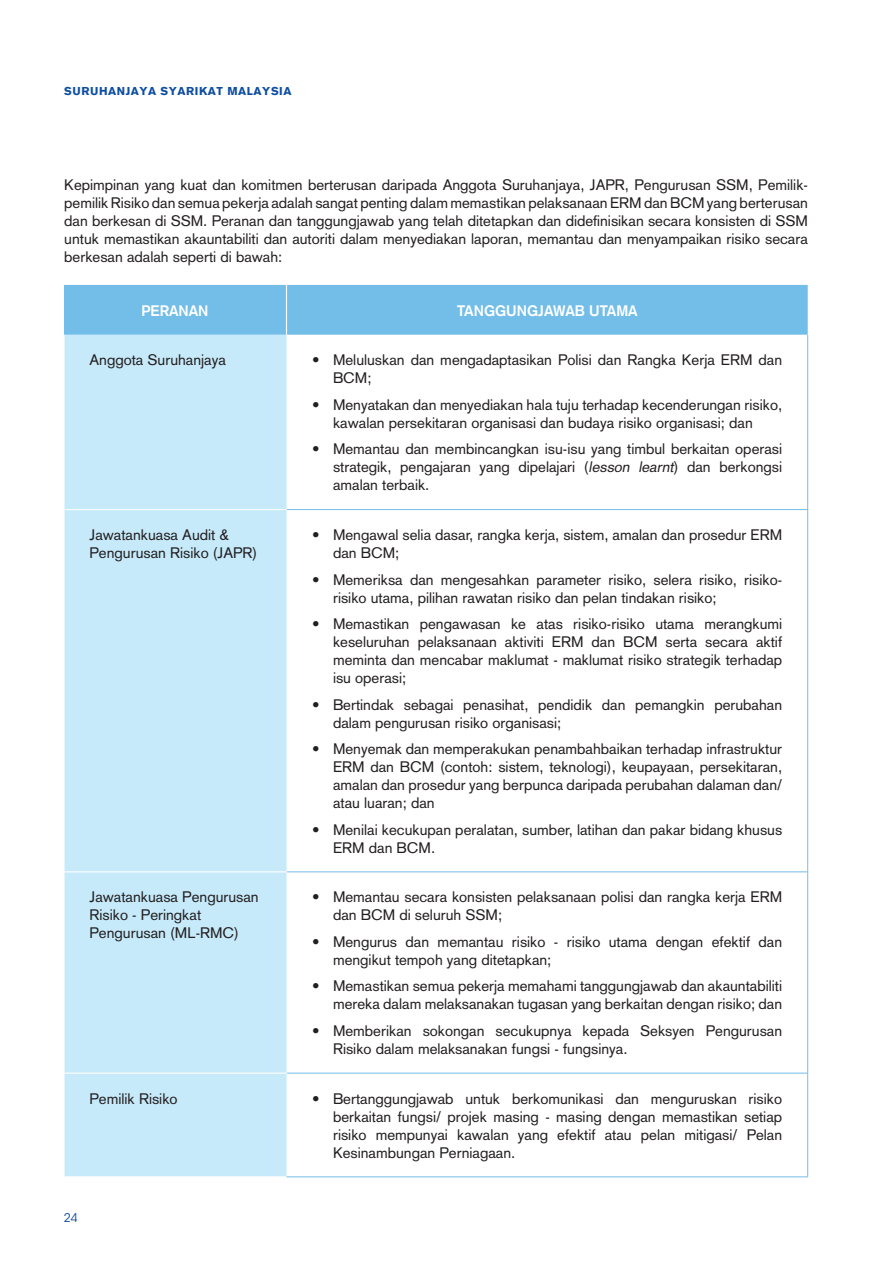
<style>
.page{position:relative;width:893px;height:1263px;background:#fff}
.page>*{position:absolute;margin:0;border:0;box-sizing:border-box;transform-origin:0 0}
.t1{font:15px/18px "Akzidenz Grotesk";color:#231f20}
.t2{font:700 15px "Akzidenz Grotesk";color:#fff}
.t3{font:12px "ITC Avant Garde Std";color:#0d4da1}
.t4{font:900 11.25px "Akzidenz Grotesk";letter-spacing:.05em;color:#0d4da1}
.s1{font-style:italic}
</style>
<div class="page">
<div style="left:64px;top:285px;width:744px;height:50px;background:#73bde9"></div>
<div style="left:65px;top:335px;width:221px;height:841px;background:#c6eafa"></div>
<hr style="left:286px;top:285px;width:1px;height:50px;background:#fff">
<hr style="left:64px;top:509px;width:222px;height:1px;background:#fff">
<hr style="left:64px;top:871px;width:222px;height:1px;background:#fff">
<hr style="left:64px;top:1072px;width:222px;height:2px;background:#fff">
<hr style="left:286px;top:335px;width:1px;height:175px;background:#e1f4fc">
<hr style="left:286px;top:510px;width:1px;height:362px;background:#e1f4fc">
<hr style="left:286px;top:872px;width:1px;height:201px;background:#e1f4fc">
<hr style="left:286px;top:1073px;width:1px;height:103px;background:#e1f4fc">
<hr style="left:807px;top:335px;width:1px;height:174px;background:#73bde9">
<hr style="left:287px;top:509px;width:521px;height:1px;background:#73bde9">
<hr style="left:807px;top:510px;width:1px;height:362px;background:#73bde9">
<hr style="left:287px;top:872px;width:521px;height:1px;background:#73bde9">
<hr style="left:807px;top:872px;width:1px;height:201px;background:#73bde9">
<hr style="left:287px;top:1073px;width:521px;height:1px;background:#73bde9">
<hr style="left:807px;top:1073px;width:1px;height:104px;background:#73bde9">
<hr style="left:286px;top:1176px;width:522px;height:1px;background:#73bde9">
<p class="t4" style="left:64px;top:84px;width:229px">SURUHANJAYA SYARIKAT MALAYSIA</p>
<p class="t1" style="left:64px;top:177px;width:745px;text-align:justify">Kepimpinan yang kuat dan komitmen berterusan daripada Anggota Suruhanjaya, JAPR, Pengurusan SSM, Pemilik&shy;pemilik Risiko dan semua pekerja adalah sangat penting dalam memastikan pelaksanaan ERM dan BCM yang berterusan dan berkesan di SSM. Peranan dan tanggungjawab yang telah ditetapkan dan didefinisikan secara konsisten di SSM untuk memastikan akauntabiliti dan autoriti dalam menyediakan laporan, memantau dan menyampaikan risiko secara berkesan adalah seperti di bawah:</p>
<p class="t2" style="left:141px;top:305px;width:69px">PERANAN</p>
<p class="t2" style="left:457px;top:305px;width:182px">TANGGUNGJAWAB UTAMA</p>
<p class="t1" style="left:90px;top:353px;width:138px">Anggota Suruhanjaya</p>
<p class="t1" style="left:333px;top:353px;width:451px;text-indent:-21px">• Meluluskan dan mengadaptasikan Polisi dan Rangka Kerja ERM dan<br>BCM;</p>
<p class="t1" style="left:312px;top:397px;width:472px;text-align:center">• Menyatakan dan menyediakan hala tuju terhadap kecenderungan risiko, kawalan persekitaran organisasi dan budaya risiko organisasi; dan</p>
<p class="t1" style="left:333px;top:442px;width:451px;text-align:justify;text-indent:-21px">• Memantau dan membincangkan isu-isu yang timbul berkaitan operasi strategik, pengajaran yang dipelajari (<span class="s1">lesson learnt</span>) dan berkongsi amalan terbaik.</p>
<p class="t1" style="left:90px;top:527px;width:169px">Jawatankuasa Audit &amp;<br>Pengurusan Risiko (JAPR)</p>
<p class="t1" style="left:333px;top:527px;width:451px;text-indent:-21px">• Mengawal selia dasar, rangka kerja, sistem, amalan dan prosedur ERM dan BCM;</p>
<p class="t1" style="left:333px;top:572px;width:451px;text-indent:-21px">• Memeriksa dan mengesahkan parameter risiko, selera risiko, risiko&shy;risiko utama, pilihan rawatan risiko dan pelan tindakan risiko;</p>
<p class="t1" style="left:333px;top:616px;width:451px;text-align:justify;text-indent:-21px">• Memastikan pengawasan ke atas risiko-risiko utama merangkumi keseluruhan pelaksanaan aktiviti ERM dan BCM serta secara aktif meminta dan mencabar maklumat - maklumat risiko strategik terhadap isu operasi;</p>
<p class="t1" style="left:333px;top:697px;width:451px;text-indent:-21px">• Bertindak sebagai penasihat, pendidik dan pemangkin perubahan dalam pengurusan risiko organisasi;</p>
<p class="t1" style="left:333px;top:741px;width:451px;text-align:justify;text-indent:-21px">• Menyemak dan memperakukan penambahbaikan terhadap infrastruktur ERM dan BCM (contoh: sistem, teknologi), keupayaan, persekitaran, amalan dan prosedur yang berpunca daripada perubahan dalaman dan/ atau luaran; dan</p>
<p class="t1" style="left:333px;top:822px;width:451px;text-indent:-21px">• Menilai kecukupan peralatan, sumber, latihan dan pakar bidang khusus<br>ERM dan BCM.</p>
<p class="t1" style="left:90px;top:890px;width:171px">Jawatankuasa Pengurusan<br>Risiko - Peringkat<br>Pengurusan (ML-RMC)</p>
<p class="t1" style="left:333px;top:890px;width:451px;text-indent:-21px">• Memantau secara konsisten pelaksanaan polisi dan rangka kerja ERM dan BCM di seluruh SSM;</p>
<p class="t1" style="left:333px;top:934px;width:451px;text-indent:-21px">• Mengurus dan memantau risiko - risiko utama dengan efektif dan mengikut tempoh yang ditetapkan;</p>
<p class="t1" style="left:312px;top:979px;width:472px;text-align:right">• Memastikan semua pekerja memahami tanggungjawab dan akauntabiliti mereka dalam melaksanakan tugasan yang berkaitan dengan risiko; dan</p>
<p class="t1" style="left:333px;top:1023px;width:451px;text-indent:-21px">• Memberikan sokongan secukupnya kepada Seksyen Pengurusan<br>Risiko dalam melaksanakan fungsi - fungsinya.</p>
<p class="t1" style="left:90px;top:1091px;width:90px">Pemilik Risiko</p>
<p class="t1" style="left:333px;top:1091px;width:451px;text-align:justify;text-indent:-21px">• Bertanggungjawab untuk berkomunikasi dan menguruskan risiko berkaitan fungsi/ projek masing - masing dengan memastikan setiap risiko mempunyai kawalan yang efektif atau pelan mitigasi/ Pelan Kesinambungan Perniagaan.</p>
<p class="t3" style="left:64px;top:1211px;width:15px">24</p>
</div>
